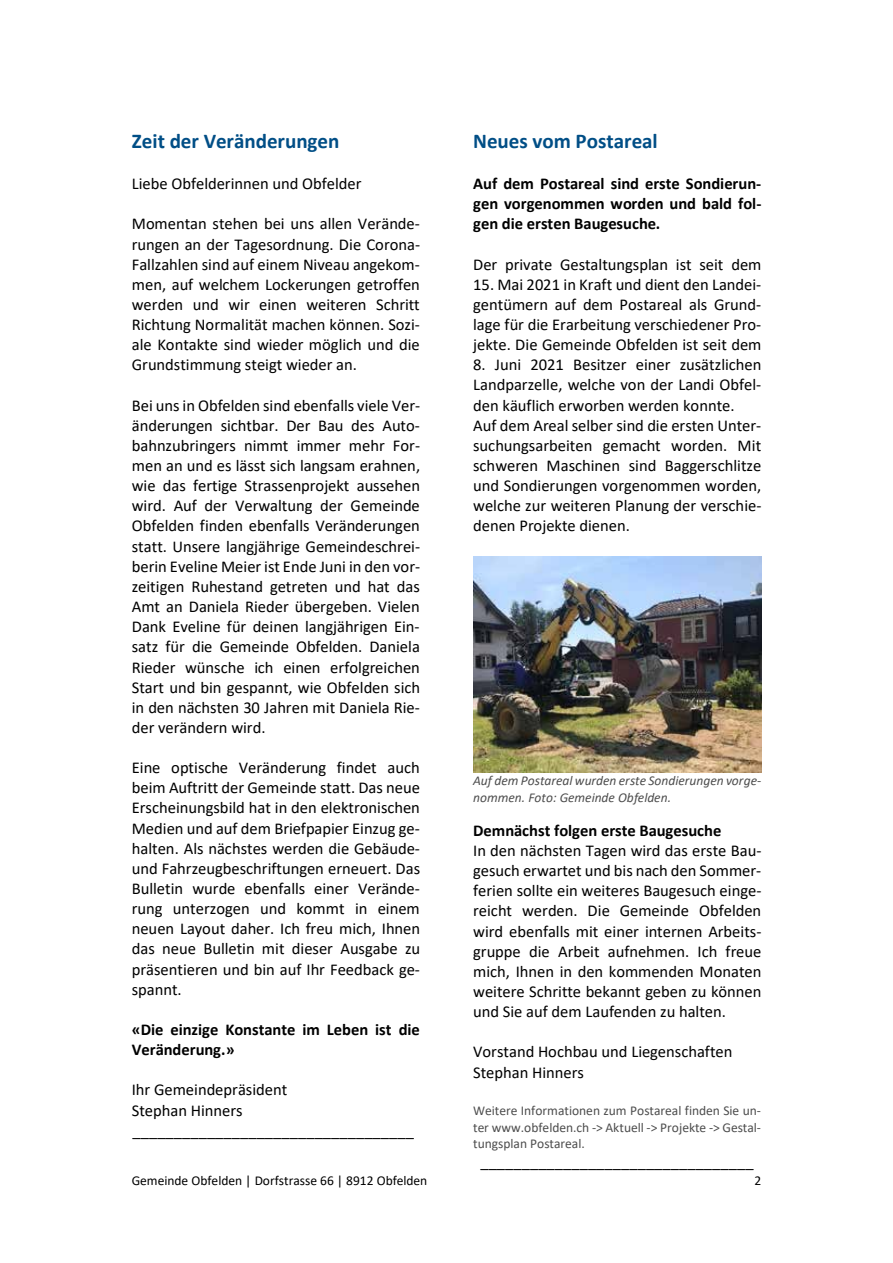
<style>
.page{position:relative;width:893px;height:1263px;background:#fff}
.page>*{position:absolute;margin:0;border:0;box-sizing:border-box;transform-origin:0 0}
.t1{font:700 21px "Calibri";color:#004e86}
.t2{font:16.5px/20.1px "Calibri";color:#000;text-align:justify}
.t3{font:700 16.5px/20.1px "Calibri";letter-spacing:-.005em;color:#000}
.t4{font:13.5px/16.5px "Calibri";color:#4d4d4d;text-align:justify}
.t5{font:italic 13.5px/16.5px "Calibri";color:#4d4d4d}
.t6{font:13.5px "Calibri";color:#000}
</style>
<div class="page">
<img style="left:473px;top:556px;width:288px;height:216px">
<p class="t1" style="left:132px;top:126px;width:209px">Zeit der Veränderungen</p>
<p class="t2" style="left:132px;top:173px;width:231px">Liebe Obfelderinnen und Obfelder</p>
<p class="t2" style="left:132px;top:213px;width:290px">Momentan stehen bei uns allen Verände&shy;rungen an der Tagesordnung. Die Corona-Fallzahlen sind auf einem Niveau angekom&shy;men, auf welchem Lockerungen getroffen werden und wir einen weiteren Schritt Richtung Normalität machen können. Sozi&shy;ale Kontakte sind wieder möglich und die Grundstimmung steigt wieder an.</p>
<p class="t2" style="left:132px;top:395px;width:290px">Bei uns in Obfelden sind ebenfalls viele Ver&shy;änderungen sichtbar. Der Bau des Auto&shy;bahnzubringers nimmt immer mehr For&shy;men an und es lässt sich langsam erahnen, wie das fertige Strassenprojekt aussehen wird. Auf der Verwaltung der Gemeinde Obfelden finden ebenfalls Veränderungen statt. Unsere langjährige Gemeindeschrei&shy;berin Eveline Meier ist Ende Juni in den vor&shy;zeitigen Ruhestand getreten und hat das Amt an Daniela Rieder übergeben. Vielen Dank Eveline für deinen langjährigen Ein&shy;satz für die Gemeinde Obfelden. Daniela Rieder wünsche ich einen erfolgreichen Start und bin gespannt, wie Obfelden sich in den nächsten 30 Jahren mit Daniela Rie&shy;der verändern wird.</p>
<p class="t2" style="left:132px;top:757px;width:290px">Eine optische Veränderung findet auch beim Auftritt der Gemeinde statt. Das neue Erscheinungsbild hat in den elektronischen Medien und auf dem Briefpapier Einzug ge&shy;halten. Als nächstes werden die Gebäude&shy;und Fahrzeugbeschriftungen erneuert. Das Bulletin wurde ebenfalls einer Verände&shy;rung unterzogen und kommt in einem neuen Layout daher. Ich freu mich, Ihnen das neue Bulletin mit dieser Ausgabe zu präsentieren und bin auf Ihr Feedback ge&shy;spannt.</p>
<p class="t3" style="left:132px;top:1019px;width:290px">«Die einzige Konstante im Leben ist die<br>Veränderung.»</p>
<p class="t2" style="left:132px;top:1079px;width:284px;text-align:left">Ihr Gemeindepräsident<br>Stephan Hinners __________________________________</p>
<p class="t1" style="left:473px;top:126px;width:186px">Neues vom Postareal</p>
<p class="t3" style="left:473px;top:173px;width:290px;text-align:justify">Auf dem Postareal sind erste Sondierun&shy;gen vorgenommen worden und bald fol&shy;gen die ersten Baugesuche.</p>
<p class="t2" style="left:473px;top:254px;width:290px">Der private Gestaltungsplan ist seit dem</p>
<p class="t2" style="left:473px;top:274px;width:290px">15. Mai 2021 in Kraft und dient den Landei&shy;gentümern auf dem Postareal als Grund&shy;lage für die Erarbeitung verschiedener Pro&shy;jekte. Die Gemeinde Obfelden ist seit dem</p>
<p class="t2" style="left:473px;top:354px;width:290px;text-align:left">8. Juni 2021 Besitzer einer zusätzlichen Landparzelle, welche von der Landi Obfel&shy;den käuflich erworben werden konnte.<br>Auf dem Areal selber sind die ersten Unter&shy;suchungsarbeiten gemacht worden. Mit schweren Maschinen sind Baggerschlitze und Sondierungen vorgenommen worden, welche zur weiteren Planung der verschie&shy;denen Projekte dienen.</p>
<p class="t5" style="left:473px;top:772px;width:290px">Auf dem Postareal wurden erste Sondierungen vorge&shy;nommen. Foto: Gemeinde Obfelden.</p>
<p class="t3" style="left:473px;top:820px;width:250px">Demnächst folgen erste Baugesuche</p>
<p class="t2" style="left:473px;top:840px;width:290px">In den nächsten Tagen wird das erste Bau&shy;gesuch erwartet und bis nach den Sommer&shy;ferien sollte ein weiteres Baugesuch einge&shy;reicht werden. Die Gemeinde Obfelden wird ebenfalls mit einer internen Arbeits&shy;gruppe die Arbeit aufnehmen. Ich freue mich, Ihnen in den kommenden Monaten weitere Schritte bekannt geben zu können und Sie auf dem Laufenden zu halten.</p>
<p class="t2" style="left:473px;top:1041px;width:261px">Vorstand Hochbau und Liegenschaften<br>Stephan Hinners</p>
<p class="t4" style="left:473px;top:1102px;width:289px">Weitere Informationen zum Postareal finden Sie un&shy;ter www.obfelden.ch -&gt; Aktuell -&gt; Projekte -&gt; Gestal&shy;tungsplan Postareal.</p>
<p class="t2" style="left:480px;top:1151px;width:275px">_________________________________</p>
<p class="t6" style="left:132px;top:1171px;width:297px">Gemeinde Obfelden | Dorfstrasse 66 | 8912 Obfelden</p>
<p class="t6" style="left:754px;top:1171px;width:8px">2</p>
</div>
